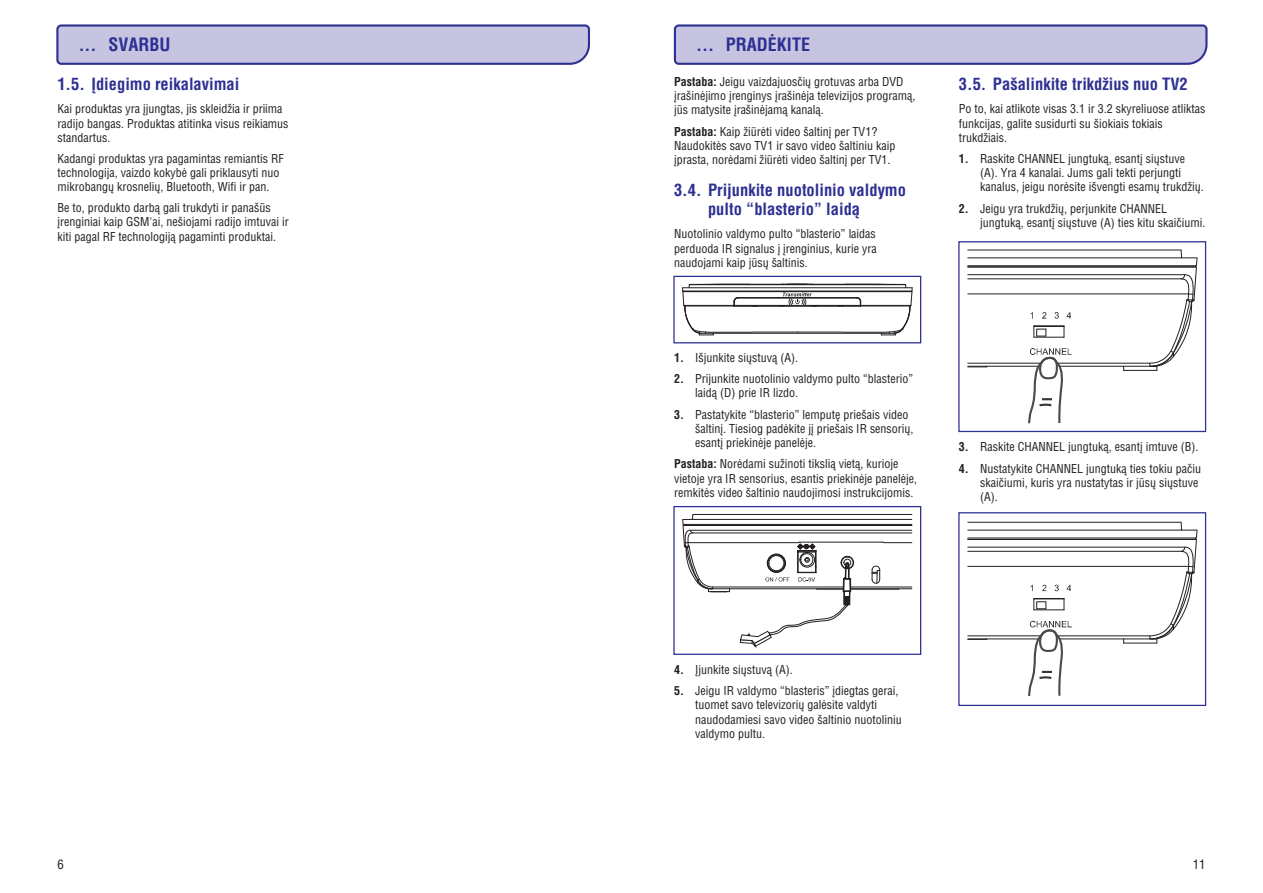
<style>
.page{position:relative;width:1263px;height:893px;background:#fff}
.page>*{position:absolute;margin:0;border:0;box-sizing:border-box;transform-origin:0 0}
.t1{font:700 18px "Rim Helvetica Condensed";color:#2e3092}
.t2{font:700 16.5px/19.8px "Rim Helvetica Condensed";color:#2e3092}
.t3{font:12.75px "Rim Helvetica Condensed";color:#231f20}
.t4{font:12px/14.1px "Rim Helvetica Condensed";color:#231f20}
.t5{font:700 12px/21.6px "Rim Helvetica Condensed";color:#231f20}
.s1{font-weight:700}
</style>
<div class="page">
<svg style="left:56px;top:24px;width:534px;height:41px"></svg>
<svg style="left:673px;top:24px;width:535px;height:41px"></svg>
<svg style="left:682px;top:514px;width:230px;height:135px"></svg>
<div style="left:673px;top:506px;width:248px;height:149px;border:1px solid #2e3092"></div>
<svg style="left:682px;top:283px;width:231px;height:52px"></svg>
<div style="left:673px;top:276px;width:248px;height:67px;border:1px solid #2e3092"></div>
<svg style="left:967px;top:250px;width:231px;height:174px"></svg>
<div style="left:958px;top:241px;width:248px;height:191px;border:1px solid #2e3092"></div>
<svg style="left:967px;top:522px;width:231px;height:174px"></svg>
<div style="left:958px;top:512px;width:248px;height:194px;border:1px solid #2e3092"></div>
<h1 class="t1" style="left:79px;top:38px;width:93px">... SVARBU</h1>
<h1 class="t1" style="left:696px;top:38px;width:115px">... PRADËKITE</h1>
<h2 class="t2" style="left:57px;top:76px;width:184px">1.5. Ádiegimo reikalavimai</h2>
<p class="t4" style="left:57px;top:103px;width:233px">Kai produktas yra ájungtas, jis skleidþia ir priima radijo bangas. Produktas atitinka visus reikiamus standartus.</p>
<p class="t4" style="left:57px;top:152px;width:228px">Kadangi produktas yra pagamintas remiantis RF technologija, vaizdo kokybë gali priklausyti nuo mikrobangø krosneliø, Bluetooth, Wifi ir pan.</p>
<p class="t4" style="left:57px;top:202px;width:233px">Be to, produkto darbà gali trukdyti ir panaðûs árenginiai kaip GSM'ai, neðiojami radijo imtuvai ir kiti pagal RF technologijà pagaminti produktai.</p>
<p class="t4" style="left:674px;top:76px;width:231px"><span class="s1">Pastaba:</span> Jeigu vaizdajuosèiø grotuvas arba DVD</p>
<p class="t4" style="left:674px;top:125px;width:205px"><span class="s1">Pastaba:</span> Kaip þiûrëti video ðaltiná per TV1?</p>
<p class="t4" style="left:674px;top:90px;width:243px">áraðinëjimo árenginys áraðinëja televizijos programà, jûs matysite áraðinëjamà kanalà.</p>
<p class="t4" style="left:674px;top:140px;width:223px">Naudokitës savo TV1 ir savo video ðaltiniu kaip áprasta, norëdami þiûrëti video ðaltiná per TV1.</p>
<h2 class="t2" style="left:708px;top:181px;width:200px;text-indent:-34px">3.4. Prijunkite nuotolinio valdymo pulto “blasterio” laidà</h2>
<p class="t4" style="left:674px;top:228px;width:204px;text-align:justify">Nuotolinio valdymo pulto “blasterio” laidas perduoda IR signalus á árenginius, kurie yra naudojami kaip jûsø ðaltinis.</p>
<h2 class="t2" style="left:959px;top:76px;width:230px">3.5. Paðalinkite trikdþius nuo TV2</h2>
<p class="t4" style="left:959px;top:103px;width:248px">Po to, kai atlikote visas 3.1 ir 3.2 skyreliuose atliktas funkcijas, galite susidurti su ðiokiais tokiais trukdþiais.</p>
<p class="t4" style="left:980px;top:152px;width:225px">Raskite CHANNEL jungtukà, esantá siøstuve (A). Yra 4 kanalai. Jums gali tekti perjungti kanalus, jeigu norësite iðvengti esamø trukdþiø.</p>
<p class="t4" style="left:980px;top:202px;width:227px">Jeigu yra trukdþiø, perjunkite CHANNEL jungtukà, esantá siøstuve (A) ties kitu skaièiumi.</p>
<p class="t5" style="left:959px;top:149px;width:11px">1.</p>
<p class="t5" style="left:959px;top:198px;width:11px">2.</p>
<p class="t4" style="left:695px;top:347px;width:219px;line-height:21.6px">Iðjunkite siøstuvà (A).<br>Prijunkite nuotolinio valdymo pulto “blasterio”</p>
<p class="t4" style="left:695px;top:383px;width:215px;line-height:21.3px">laidà (D) prie IR lizdo.<br>Pastatykite “blasterio” lemputæ prieðais video</p>
<p class="t4" style="left:695px;top:423px;width:220px">ðaltiná. Tiesiog padëkite já prieðais IR sensoriø, esantá priekinëje panelëje.</p>
<p class="t4" style="left:674px;top:472px;width:245px">vietoje yra IR sensorius, esantis priekinëje panelëje, remkitës video ðaltinio naudojimosi instrukcijomis.</p>
<p class="t5" style="left:674px;top:347px;width:11px">1.<br>2.</p>
<p class="t5" style="left:674px;top:404px;width:11px">3.</p>
<p class="t4" style="left:674px;top:458px;width:226px"><span class="s1">Pastaba:</span> Norëdami suþinoti tikslià vietà, kurioje</p>
<p class="t5" style="left:959px;top:437px;width:11px">3.<br>4.</p>
<p class="t4" style="left:980px;top:437px;width:222px;line-height:21.6px">Raskite CHANNEL jungtukà, esantá imtuve (B).<br>Nustatykite CHANNEL jungtukà ties tokiu paèiu</p>
<p class="t4" style="left:980px;top:476px;width:220px">skaièiumi, kuris yra nustatytas ir jûsø siøstuve (A).</p>
<p class="t5" style="left:674px;top:659px;width:11px">4.<br>5.</p>
<p class="t4" style="left:695px;top:659px;width:205px;line-height:21.6px">Ájunkite siøstuvà (A).<br>Jeigu IR valdymo “blasteris” ádiegtas gerai,</p>
<p class="t4" style="left:695px;top:699px;width:208px">tuomet savo televizoriø galësite valdyti naudodamiesi savo video ðaltinio nuotoliniu valdymo pultu.</p>
<p class="t3" style="left:57px;top:859px;width:8px">6</p>
<p class="t3" style="left:1193px;top:859px;width:14px">11</p>
</div>
